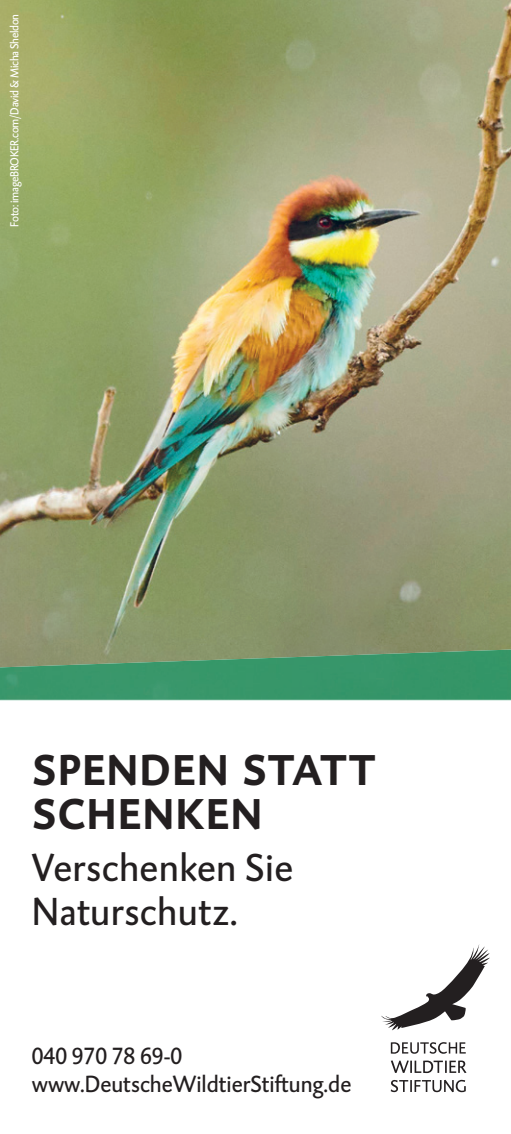
<style>
.page{position:relative;width:511px;height:1134px;background:#fff}
.page>*{position:absolute;margin:0;border:0;box-sizing:border-box;transform-origin:0 0}
.t1{font:700 44px/44px "DTL Caspari TOT";letter-spacing:.02em;color:#231f20}
.t2{font:40px/44px "DTL Caspari TOT";letter-spacing:.01em;color:#231f20}
.t3{font:24px/28.8px "DTL Caspari TOT";color:#231f20}
.t4{font:12px "DTL Caspari TOT";letter-spacing:-.02em;color:#fff;scale:.95 1}
</style>
<div class="page">
<svg style="left:381px;top:944px;width:108px;height:148px"></svg>
<img style="left:0;top:0;width:510px;height:649px">
<img style="left:0;top:649px;width:510px;height:51px">
<p class="t4" style="left:7px;top:227px;width:226px;rotate:-90deg">Foto: imageBROKER.com/David &amp; Micha Sheldon</p>
<h1 class="t1" style="left:32px;top:747px;width:345px">SPENDEN STATT<br>SCHENKEN</h1>
<h2 class="t2" style="left:32px;top:845px;width:263px">Verschenken Sie<br>Naturschutz.</h2>
<p class="t3" style="left:32px;top:1041px;width:321px">040 970 78 69-0 www.DeutscheWildtierStiftung.de</p>
</div>
